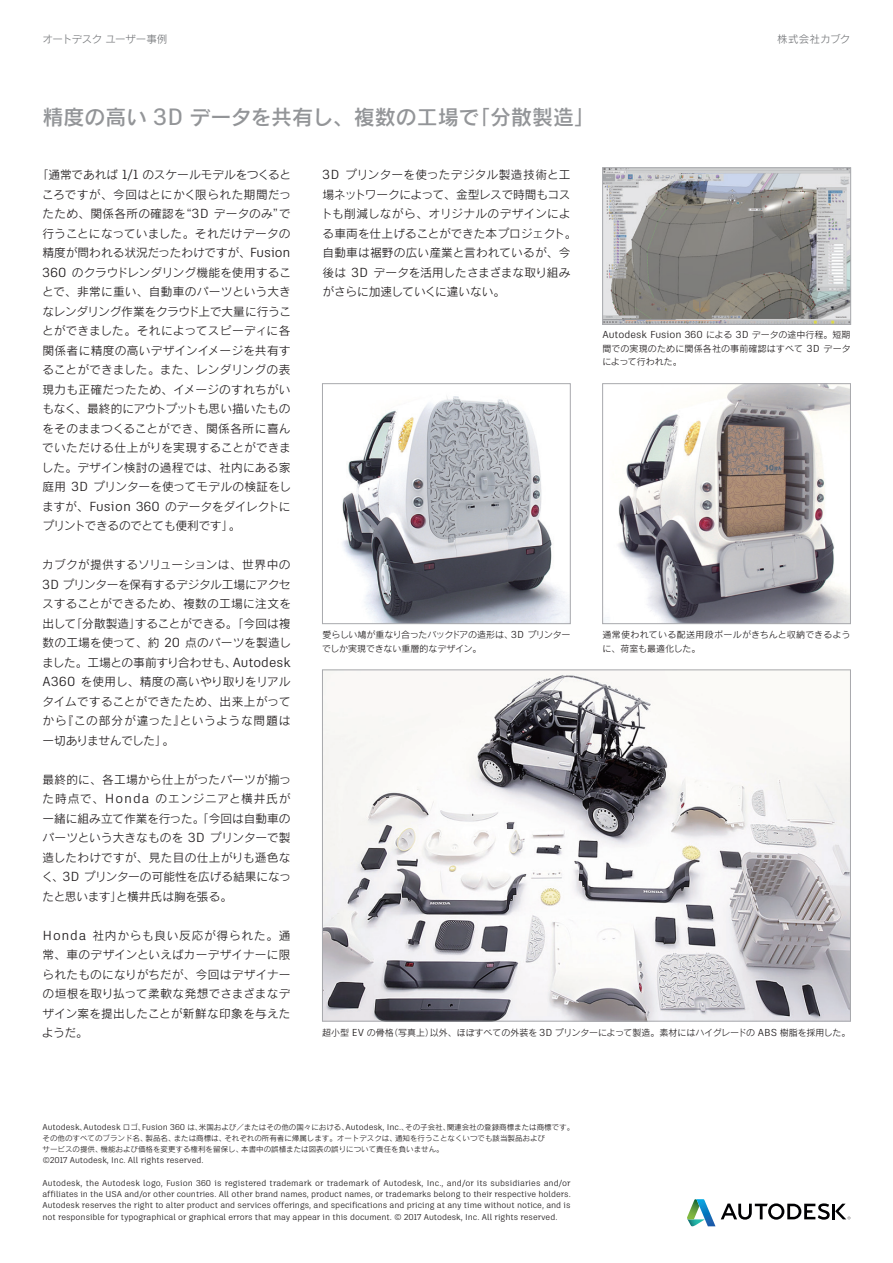
<style>
.page{position:relative;width:893px;height:1263px;background:#fff}
.page>*{position:absolute;margin:0;border:0;box-sizing:border-box;transform-origin:0 0}
.t1{font:21px "Rodin Pro DB";color:#939598}
.t2{font:11.7px/19.5px "Rodin Pro M";color:#231f20;text-align:justify}
.t3{font:10.5px "Rodin Pro M";letter-spacing:-.015em;color:#76787b}
.t4{font:10.5px "Rodin Pro M";letter-spacing:.01em;color:#76787b}
.t5{font:10.05px "Artifakt Legend";color:#231f20}
.t6{font:9px/13.5px "Rodin Pro M";color:#231f20}
.t7{font:9px/13.5px "Rodin Pro M";letter-spacing:.02em;color:#231f20}
.t8{font:8.4px/11.2px "Artifakt Legend";color:#231f20;text-align:justify}
.t9{font:7.5px/11.2px "Rodin Pro M";color:#231f20}
.s1{font-family:"Artifakt Legend";font-weight:500;font-size:23.55px}
.s2{font-family:"Artifakt Legend";font-size:13.05px}
.s3{font-family:"Rodin Pro M";font-size:9px}
.s4{font-family:"Artifakt Legend";font-size:10.05px}
.s5{font-family:"Artifakt Legend";font-size:8.4px}
</style>
<div class="page">
<svg style="left:687px;top:1199px;width:28px;height:27px"></svg>
<svg style="left:721px;top:1203px;width:129px;height:17px"></svg>
<img style="left:342px;top:396px;width:226px;height:226px">
<div style="left:322px;top:384px;width:248px;height:240px;border:1px solid #a8a9ad"></div>
<img style="left:605px;top:386px;width:243px;height:236px">
<div style="left:603px;top:384px;width:247px;height:240px;border:1px solid #a8a9ad"></div>
<img style="left:324px;top:672px;width:524px;height:347px">
<img style="left:605px;top:170px;width:244px;height:152px">
<div style="left:603px;top:168px;width:248px;height:156px;border:1px solid #a8a9ad"></div>
<p class="t3" style="left:43px;top:32px;width:126px">オートデスクユーザー事例</p>
<p class="t4" style="left:777px;top:32px;width:75px">株式会社カブク</p>
<h1 class="t1" style="left:43px;top:103px;width:554px">精度の高い <span class="s1">3D</span> データを共有し、複数の工場で「分散製造」</h1>
<p class="t2" style="left:42px;top:164px;width:251px;text-indent:-5px">「通常であれば <span class="s2">1/1</span> のスケールモデルをつくるところですが、今回はとにかく限られた期間だったため、関係各所の確認を“<span class="s2">3D</span> データのみ”で行うことになっていました。それだけデータの精度が問われる状況だったわけですが、<span class="s2">Fusion 360</span> のクラウドレンダリング機能を使用することで、非常に重い、自動車のパーツという大きなレンダリング作業をクラウド上で大量に行うことができました。それによってスピーディに各関係者に精度の高いデザインイメージを共有することができました。また、レンダリングの表現力も正確だったため、イメージのすれちがいもなく、最終的にアウトプットも思い描いたものをそのままつくることができ、関係各所に喜んでいただける仕上がりを実現することができました。デザイン検討の過程では、社内にある家庭用 <span class="s2">3D</span> プリンターを使ってモデルの検証をしますが、<span class="s2">Fusion 360</span> のデータをダイレクトにプリントできるのでとても便利です」。</p>
<p class="t2" style="left:42px;top:554px;width:251px">カブクが提供するソリューションは、世界中の<span class="s2">3D</span> プリンターを保有するデジタル工場にアクセスすることができるため、複数の工場に注文を出して「分散製造」することができる。「今回は複数の工場を使って、約 <span class="s2">20</span> 点のパーツを製造しました。工場との事前すり合わせも、<span class="s2">Autodesk A360</span> を使用し、精度の高いやり取りをリアルタイムですることができたため、出来上がってから『この部分が違った』というような問題は一切ありませんでした」。</p>
<p class="t2" style="left:42px;top:769px;width:251px">最終的に、各工場から仕上がったパーツが揃った時点で、<span class="s2">Honda</span> のエンジニアと横井氏が一緒に組み立て作業を行った。「今回は自動車のパーツという大きなものを <span class="s2">3D</span> プリンターで製造したわけですが、見た目の仕上がりも遜色なく、<span class="s2">3D</span> プリンターの可能性を広げる結果になったと思います」と横井氏は胸を張る。</p>
<p class="t2" style="left:42px;top:925px;width:250px"><span class="s2">Honda</span> 社内からも良い反応が得られた。通常、車のデザインといえばカーデザイナーに限られたものになりがちだが、今回はデザイナーの垣根を取り払って柔軟な発想でさまざまなデザイン案を提出したことが新鮮な印象を与えたようだ。</p>
<p class="t2" style="left:321px;top:164px;width:257px;text-align:left"><span class="s2">3D</span> プリンターを使ったデジタル製造技術と工場ネットワークによって、金型レスで時間もコストも削減しながら、オリジナルのデザインによる車両を仕上げることができた本プロジェクト。自動車は裾野の広い産業と言われているが、今後は <span class="s2">3D</span> データを活用したさまざまな取り組みがさらに加速していくに違いない。</p>
<p class="t5" style="left:602px;top:328px;width:250px">Autodesk Fusion 360 <span class="s3">による</span> 3D <span class="s3">データの途中行程。短期</span></p>
<p class="t7" style="left:602px;top:341px;width:250px">間での実現のために関係各社の事前確認はすべて <span class="s4">3D</span> データによって行われた。</p>
<p class="t6" style="left:322px;top:628px;width:250px">愛らしい鳩が重なり合ったバックドアの造形は、<span class="s4">3D</span> プリンターでしか実現できない重層的なデザイン。</p>
<p class="t6" style="left:602px;top:628px;width:249px">通常使われている配送用段ボールがきちんと収納できるように、荷室も最適化した。</p>
<p class="t6" style="left:322px;top:1025px;width:530px">超小型 <span class="s4">EV</span> の骨格（写真上）以外、ほぼすべての外装を <span class="s4">3D</span> プリンターによって製造。素材にはハイグレードの <span class="s4">ABS</span> 樹脂を採用した。</p>
<p class="t9" style="left:43px;top:1121px;width:533px"><span class="s5">Autodesk</span>、<span class="s5">Autodesk</span> ロゴ、<span class="s5">Fusion 360</span> は、米国および／またはその他の国々における、<span class="s5">Autodesk, Inc.</span>、その子会社、関連会社の登録商標または商標です。その他のすべてのブランド名、製品名、または商標は、それぞれの所有者に帰属します。オートデスクは、通知を行うことなくいつでも該当製品および<br>サービスの提供、機能および価格を変更する権利を留保し、本書中の誤植または図表の誤りについて責任を負いません。</p>
<p class="t8" style="left:43px;top:1155px;width:163px">©2017 Autodesk, Inc. All rights reserved.</p>
<p class="t8" style="left:43px;top:1177px;width:530px">Autodesk, the Autodesk logo, Fusion 360 is registered trademark or trademark of Autodesk, Inc., and/or its subsidiaries and/or affiliates in the USA and/or other countries. All other brand names, product names, or trademarks belong to their respective holders.<br>Autodesk reserves the right to alter product and services offerings, and specifications and pricing at any time without notice, and is not responsible for typographical or graphical errors that may appear in this document. © 2017 Autodesk, Inc. All rights reserved.</p>
</div>
